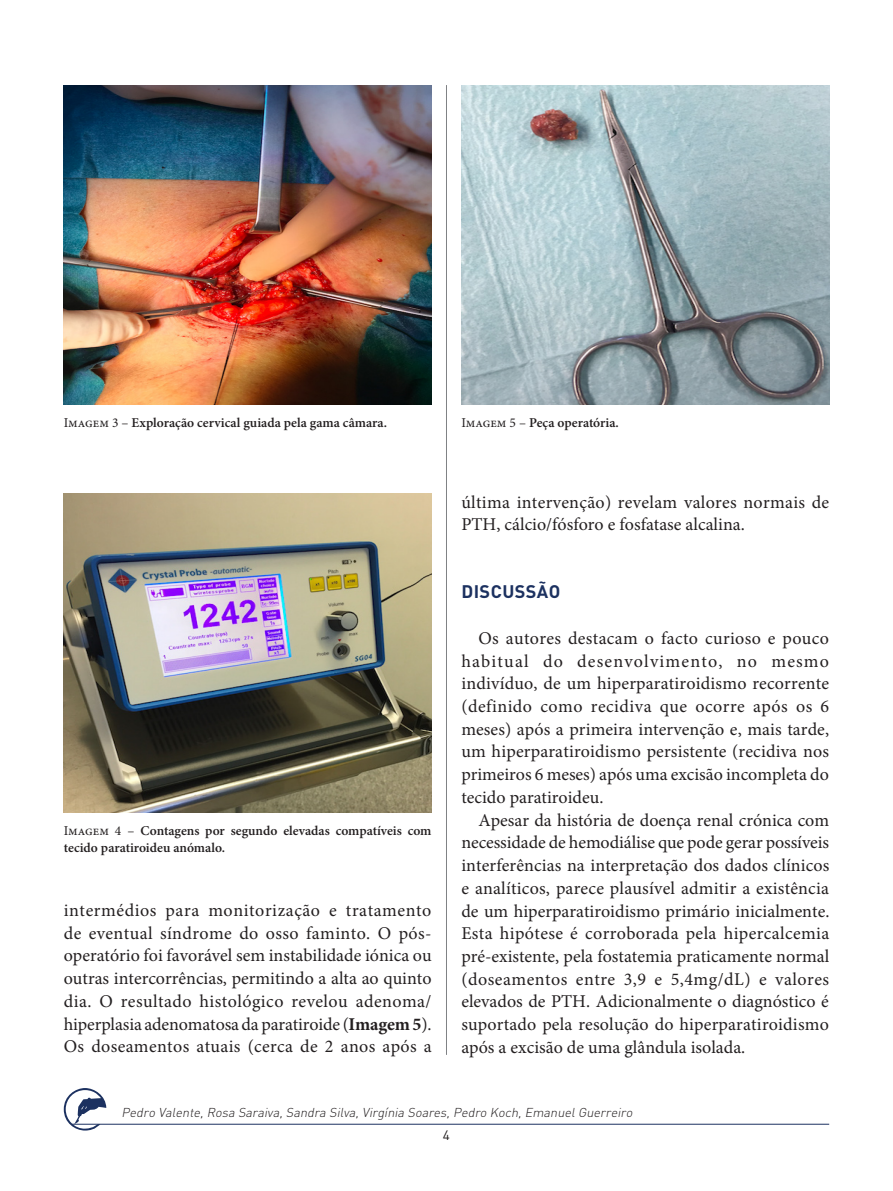
<style>
.page{position:relative;width:893px;height:1191px;background:#fff}
.page>*{position:absolute;margin:0;border:0;box-sizing:border-box;transform-origin:0 0}
.Texto_colunas{font:18px/22.6px "Minion Pro";color:#231f20;text-align:justify}
.Titulos_DIN{font:700 18px "DIN";letter-spacing:.025em;color:#1c3160}
.Legendas{font:600 13.5px/16.5px "Minion Pro";color:#231f20}
.t1{font:13.5px "DIN";color:#231f20}
.t2{font:italic 300 12.75px "DIN";color:#231f20}
.s1{font-weight:400}
.s2{font-weight:700}
</style>
<div class="page">
<hr style="left:446px;top:85px;width:1px;height:969px;background:#808285">
<hr style="left:72px;top:1124px;width:757px;height:1px;background:#1c3160">
<svg style="left:64px;top:1088px;width:42px;height:42px"></svg>
<img style="left:64px;top:85px;width:368px;height:319px">
<img style="left:64px;top:493px;width:368px;height:319px">
<img style="left:461px;top:85px;width:368px;height:319px">
<p class="Legendas" style="left:64px;top:414px;width:325px"><span class="s1">Imagem 3 –</span> Exploração cervical guiada pela gama câmara.</p>
<p class="Legendas" style="left:64px;top:822px;width:369px"><span class="s1">Imagem 4 –</span> Contagens por segundo elevadas compatíveis com tecido paratiroideu anómalo.</p>
<p class="Texto_colunas" style="left:64px;top:899px;width:369px">intermédios para monitorização e tratamento de eventual síndrome do osso faminto. O pós&shy;operatório foi favorável sem instabilidade iónica ou outras intercorrências, permitindo a alta ao quinto dia. O resultado histológico revelou adenoma/ hiperplasia adenomatosa da paratiroide (<span class="s2">Imagem 5</span>).<br>Os doseamentos atuais (cerca de 2 anos após a</p>
<p class="Legendas" style="left:461px;top:414px;width:159px"><span class="s1">Imagem 5 –</span> Peça operatória.</p>
<p class="Texto_colunas" style="left:461px;top:490px;width:369px">última intervenção) revelam valores normais de<br>PTH, cálcio/fósforo e fosfatase alcalina.</p>
<p class="Titulos_DIN" style="left:461px;top:580px;width:101px">DISCUSSÃO</p>
<p class="Texto_colunas" style="left:461px;top:627px;width:369px;text-indent:17px">Os autores destacam o facto curioso e pouco habitual do desenvolvimento, no mesmo indivíduo, de um hiperparatiroidismo recorrente (definido como recidiva que ocorre após os 6 meses) após a primeira intervenção e, mais tarde, um hiperparatiroidismo persistente (recidiva nos primeiros 6 meses) após uma excisão incompleta do tecido paratiroideu.</p>
<p class="Texto_colunas" style="left:461px;top:808px;width:370px;text-indent:17px">Apesar da história de doença renal crónica com necessidade de hemodiálise que pode gerar possíveis interferências na interpretação dos dados clínicos e analíticos, parece plausível admitir a existência de um hiperparatiroidismo primário inicialmente.<br>Esta hipótese é corroborada pela hipercalcemia pré-existente, pela fostatemia praticamente normal (doseamentos entre 3,9 e 5,4mg/dL) e valores elevados de PTH. Adicionalmente o diagnóstico é suportado pela resolução do hiperparatiroidismo após a excisão de uma glândula isolada.</p>
<p class="t2" style="left:122px;top:1104px;width:515px">Pedro Valente, Rosa Saraiva, Sandra Silva, Virgínia Soares, Pedro Koch, Emanuel Guerreiro</p>
<p class="t1" style="left:443px;top:1126px;width:9px">4</p>
</div>
